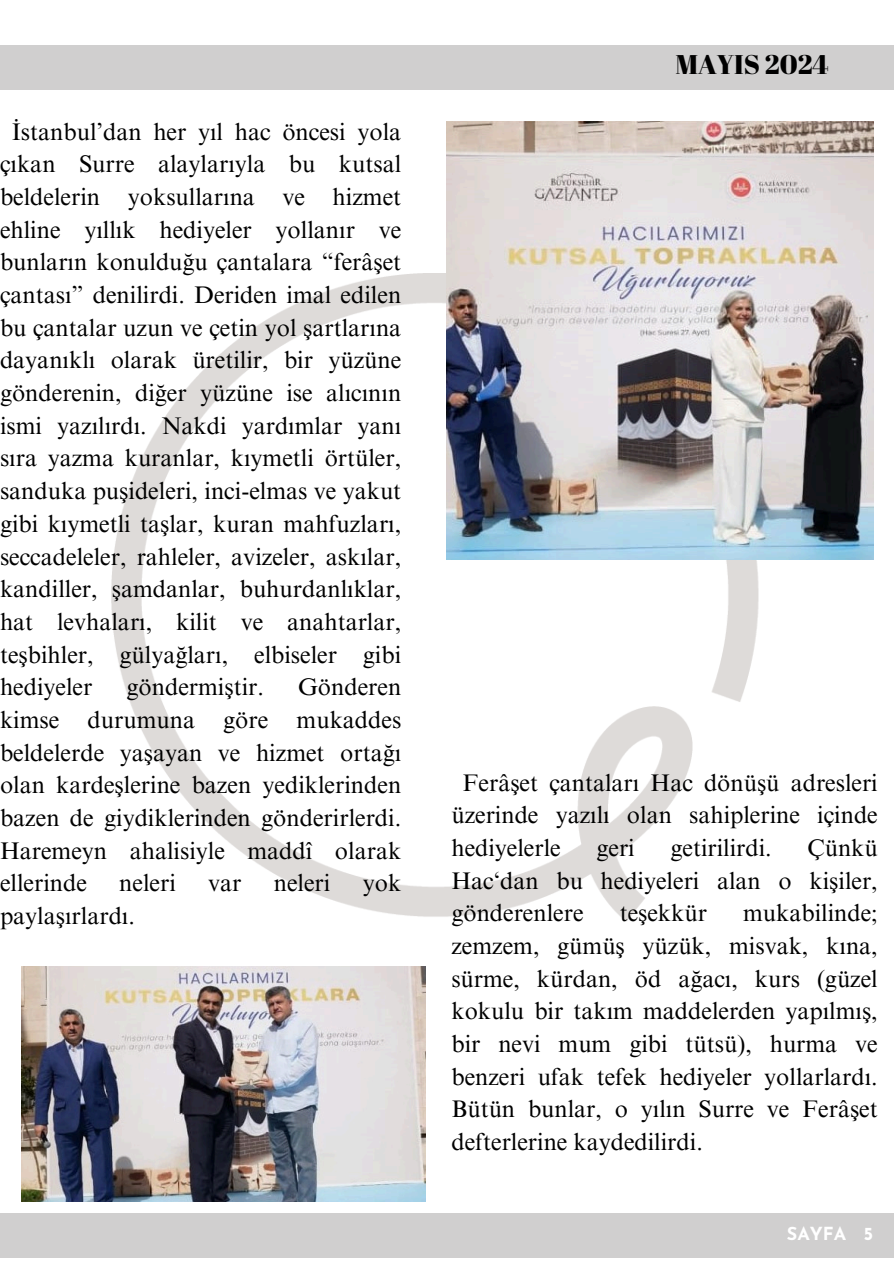
<style>
.page{position:relative;width:894px;height:1264px;background:#fff}
.page>*{position:absolute;margin:0;border:0;box-sizing:border-box;transform-origin:0 0}
.t1{font:27px "Abril Fatface";color:#000}
.t2{font:24px/32.7px "Times NRMT Pro";color:#000;text-align:justify}
.t3{font:700 18px "Josefin Sans";color:#fff}
</style>
<div class="page">
<div style="left:0;top:45px;width:893px;height:44px;background:#d0cfcf"></div>
<div style="left:0;top:1213px;width:893px;height:44px;background:#d0cfcf"></div>
<img style="left:111px;top:273px;width:671px;height:648px">
<img style="left:446px;top:122px;width:427px;height:437px">
<img style="left:21px;top:966px;width:404px;height:235px">
<p class="t2" style="left:0;top:116px;width:402px;text-indent:12px">İstanbul’dan her yıl hac öncesi yola çıkan Surre alaylarıyla bu kutsal beldelerin yoksullarına ve hizmet ehline yıllık hediyeler yollanır ve bunların konulduğu çantalara “ferâşet çantası” denilirdi. Deriden imal edilen bu çantalar uzun ve çetin yol şartlarına dayanıklı olarak üretilir, bir yüzüne gönderenin, diğer yüzüne ise alıcının ismi yazılırdı. Nakdi yardımlar yanı sıra yazma kuranlar, kıymetli örtüler, sanduka puşideleri, inci-elmas ve yakut gibi kıymetli taşlar, kuran mahfuzları, seccadeleler, rahleler, avizeler, askılar, kandiller, şamdanlar, buhurdanlıklar, hat levhaları, kilit ve anahtarlar, teşbihler, gülyağları, elbiseler gibi hediyeler</p>
<p class="t2" style="left:126px;top:672px;width:139px">göndermiştir.</p>
<p class="t2" style="left:0;top:672px;width:402px;text-indent:298px">Gönderen kimse durumuna göre mukaddes beldelerde yaşayan ve hizmet ortağı olan kardeşlerine bazen yediklerinden bazen de giydiklerinden gönderirlerdi.<br>Haremeyn ahalisiyle maddî olarak ellerinde</p>
<p class="t2" style="left:119px;top:868px;width:58px">neleri</p>
<p class="t2" style="left:208px;top:868px;width:35px">var</p>
<p class="t2" style="left:274px;top:868px;width:58px">neleri</p>
<p class="t2" style="left:362px;top:868px;width:40px">yok</p>
<p class="t2" style="left:0;top:900px;width:136px">paylaşırlardı.</p>
<p class="t1" style="left:675px;top:46px;width:155px">MAYIS 2024</p>
<p class="t2" style="left:451px;top:767px;width:428px;text-indent:11px">Ferâşet çantaları Hac dönüşü adresleri üzerinde yazılı olan sahiplerine içinde hediyelerle</p>
<p class="t2" style="left:596px;top:833px;width:40px">geri</p>
<p class="t2" style="left:670px;top:833px;width:103px">getirilirdi.</p>
<p class="t2" style="left:451px;top:833px;width:428px;text-indent:356px">Çünkü Hac‘dan bu hediyeleri alan o kişiler, gönderenlere</p>
<p class="t2" style="left:451px;top:898px;width:428px;text-indent:292px">mukabilinde; zemzem, gümüş yüzük, misvak, kına, sürme, kürdan, öd ağacı, kurs (güzel kokulu bir takım maddelerden yapılmış, bir nevi mum gibi tütsü), hurma ve benzeri ufak tefek hediyeler yollarlardı.<br>Bütün bunlar, o yılın Surre ve Ferâşet defterlerine kaydedilirdi.</p>
<p class="t2" style="left:619px;top:898px;width:89px">teşekkür</p>
<p class="t3" style="left:786px;top:1217px;width:88px">SAYFA 5</p>
</div>
